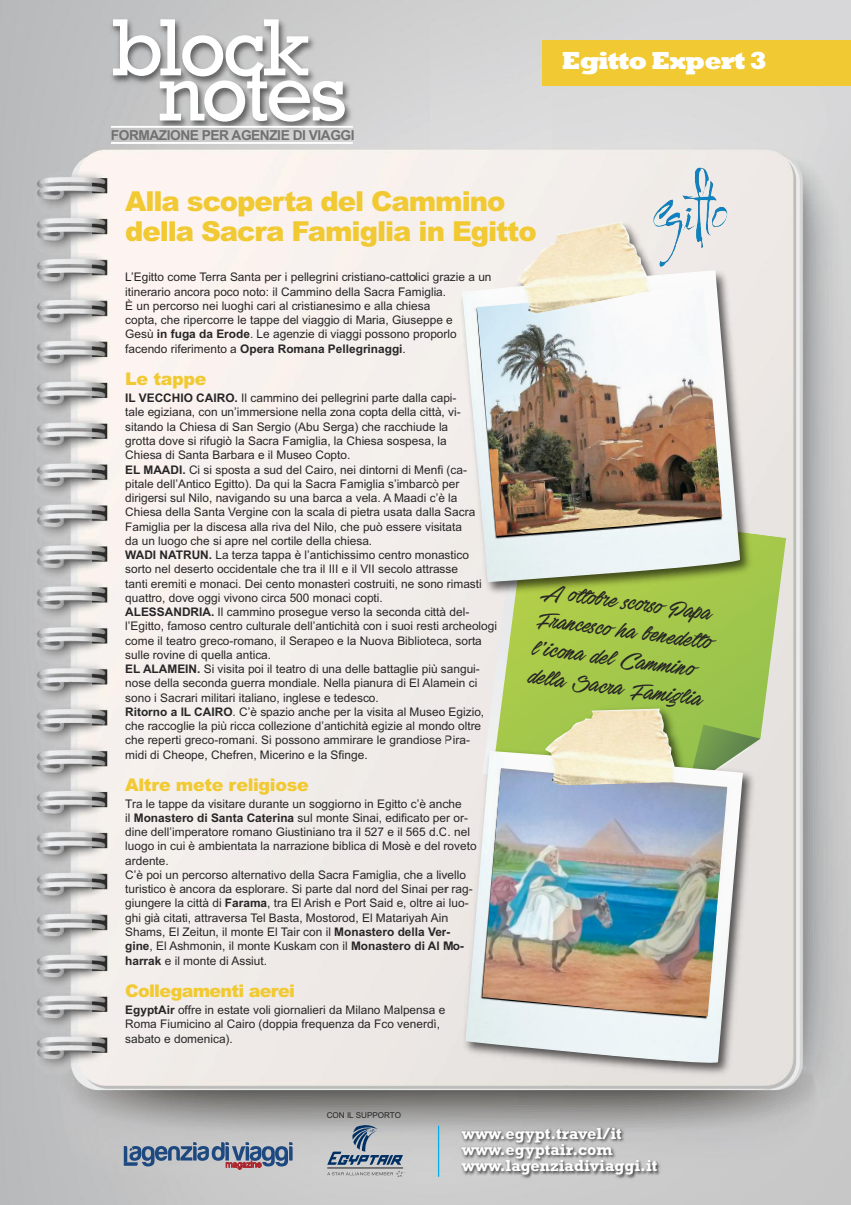
<style>
.page{position:relative;width:851px;height:1205px;background:#fff}
.page>*{position:absolute;margin:0;border:0;box-sizing:border-box;transform-origin:0 0}
.t1{font:82.38px "Rockwell";letter-spacing:-.045em;color:#fff}
.t2{font:900 27.5px/30.5px "Arial";letter-spacing:-.04em;color:#f1c932}
.t3{font:25px/28.6px "Stackyard PERSONALUSE";color:#272526}
.t4{font:800 25px "Rockwell";letter-spacing:-.04em;color:#fff}
.t5{font:900 17.5px "Arial";letter-spacing:-.02em;color:#f1c932}
.t6{font:900 17.5px "Arial";letter-spacing:-.04em;color:#f1c932}
.t7{font:700 16.25px/15.8px "Rockwell";color:#fff}
.t8{font:700 13.75px "Arial";letter-spacing:-.035em;color:#727172}
.t9{font:11.88px/14.2px "Arial";color:#272526}
.t10{font:8.12px "Arial";color:#272526}
.s1{font-weight:700}
</style>
<div class="page">
<img style="left:0;top:0;width:850px;height:1205px">
<div style="left:542px;top:41px;width:308px;height:45px;background:#f1c932"></div>
<svg style="left:494px;top:638px;width:292px;height:65px;background:#a9ca5a"></svg>
<img style="left:446px;top:703px;width:368px;height:391px">
<img style="left:465px;top:708px;width:277px;height:359px">
<img style="left:482px;top:768px;width:245px;height:248px">
<img style="left:410px;top:190px;width:429px;height:448px">
<img style="left:462px;top:221px;width:278px;height:361px">
<img style="left:476px;top:287px;width:246px;height:249px">
<img style="left:97px;top:3px;width:315px;height:160px">
<img style="left:653px;top:167px;width:66px;height:100px">
<svg style="left:124px;top:1142px;width:168px;height:27px;background:#8590a6"></svg>
<hr style="left:438px;top:1125px;width:1px;height:52px;background:#00acec">
<img style="left:454px;top:1120px;width:227px;height:65px">
<hr style="left:111px;top:126px;width:242px;height:2px;background:#fff">
<hr style="left:111px;top:142px;width:242px;height:2px;background:#fff">
<svg style="left:327px;top:1124px;width:78px;height:53px;background:#a2aab2"></svg>
<h1 class="t1" style="left:111px;top:-1px;width:200px">block</h1>
<h1 class="t1" style="left:157px;top:44px;width:191px">notes</h1>
<p class="t8" style="left:111px;top:127px;width:245px">FORMAZIONE PER AGENZIE DI VIAGGI</p>
<h2 class="t2" style="left:125px;top:186px;width:413px">Alla scoperta del Cammino della Sacra Famiglia in Egitto</h2>
<h3 class="t4" style="left:562px;top:46px;width:206px">Egitto Expert 3</h3>
<p class="t9" style="left:125px;top:270px;width:368px">l’Egitto come terra santa per i pellegrini cristiano-cattolici grazie a un itinerario ancora poco noto: il cammino della sacra Famiglia.<br>È un percorso nei luoghi cari al cristianesimo e alla chiesa<br>copta, che ripercorre le tappe del viaggio di Maria, Giuseppe e<br>Gesù <span class="s1">in fuga da Erode</span>. le agenzie di viaggi possono proporlo facendo riferimento a <span class="s1">Opera Romana Pellegrinaggi</span>.</p>
<h3 class="t5" style="left:125px;top:369px;width:83px">Le tappe</h3>
<p class="t9" style="left:125px;top:391px;width:373px"><span class="s1">IL VECCHIO CAIRO.</span> il cammino dei pellegrini parte dalla capi-<br>tale egiziana, con un’immersione nella zona copta della città, vi&shy;sitando la chiesa di san sergio (Abu serga) che racchiude la<br>grotta dove si rifugiò la sacra Famiglia, la chiesa sospesa, la<br>chiesa di santa Barbara e il Museo copto.<br><span class="s1">EL MAADI.</span> ci si sposta a sud del cairo, nei dintorni di Menfi (ca&shy;pitale dell’Antico Egitto). Da qui la sacra Famiglia s’imbarcò per dirigersi sul nilo, navigando su una barca a vela. A Maadi c’è la chiesa della santa Vergine con la scala di pietra usata dalla sacra Famiglia per la discesa alla riva del nilo, che può essere visitata<br>da un luogo che si apre nel cortile della chiesa.<br><span class="s1">WADI NATRUN.</span> la terza tappa è l’antichissimo centro monastico sorto nel deserto occidentale che tra il iii e il Vii secolo attrasse<br>tanti eremiti e monaci. Dei cento monasteri costruiti, ne sono rimasti quattro, dove oggi vivono circa 500 monaci copti.<br><span class="s1">ALESSANDRIA.</span> il cammino prosegue verso la seconda città del&shy;l’Egitto, famoso centro culturale dell’antichità con i suoi resti archeologi come il teatro greco-romano, il serapeo e la nuova Biblioteca, sorta sulle rovine di quella antica.<br><span class="s1">EL ALAMEIN.</span> si visita poi il teatro di una delle battaglie più sangui&shy;nose della seconda guerra mondiale. nella pianura di El Alamein ci sono i sacrari militari italiano, inglese e tedesco.<br><span class="s1">Ritorno a IL CAIRO</span>. c’è spazio anche per la visita al Museo Egizio, che raccoglie la più ricca collezione d’antichità egizie al mondo oltre che reperti greco-romani. si possono ammirare le grandiose pira-<br>midi di cheope, chefren, Micerino e la sfinge.</p>
<h3 class="t5" style="left:125px;top:774px;width:185px">Altre mete religiose</h3>
<p class="t9" style="left:125px;top:796px;width:353px">tra le tappe da visitare durante un soggiorno in Egitto c’è anche<br>il <span class="s1">Monastero di Santa Caterina</span> sul monte sinai, edificato per or&shy;dine dell’imperatore romano Giustiniano tra il 527 e il 565 d.c. nel luogo in cui è ambientata la narrazione biblica di Mosè e del roveto ardente.<br>c’è poi un percorso alternativo della sacra Famiglia, che a livello turistico è ancora da esplorare. si parte dal nord del sinai per rag&shy;giungere la città di <span class="s1">Farama</span>, tra El Arish e port said e, oltre ai luo&shy;ghi già citati, attraversa tel Basta, Mostorod, El Matariyah Ain shams, El Zeitun, il monte El tair con il <span class="s1">Monastero della Ver&shy;gine</span>, El Ashmonin, il monte Kuskam con il <span class="s1">Monastero di Al Mo&shy;harrak</span> e il monte di Assiut.</p>
<h3 class="t6" style="left:125px;top:980px;width:171px">Collegamenti aerei</h3>
<p class="t9" style="left:125px;top:1003px;width:321px"><span class="s1">EgyptAir</span> offre in estate voli giornalieri da Milano Malpensa e roma Fiumicino al cairo (doppia frequenza da Fco venerdì, sabato e domenica).</p>
<p class="t10" style="left:326px;top:1110px;width:76px">con il supporto</p>
<h3 class="t3" style="left:543px;top:577px;width:174px;rotate:8deg">A ottobre scorso Papa</h3>
<h3 class="t3" style="left:535px;top:634px;width:176px;rotate:8deg">l’icona del Camm ino dell a Sacra Famiglia</h3>
<h3 class="t3" style="left:539px;top:605px;width:178px;rotate:8deg">Francesco ha benedetto</h3>
<h3 class="t7" style="left:461px;top:1125px;width:197px">www.egypt.travel/it www.egyptair.com www.lagenziadiviaggi.it</h3>
</div>
